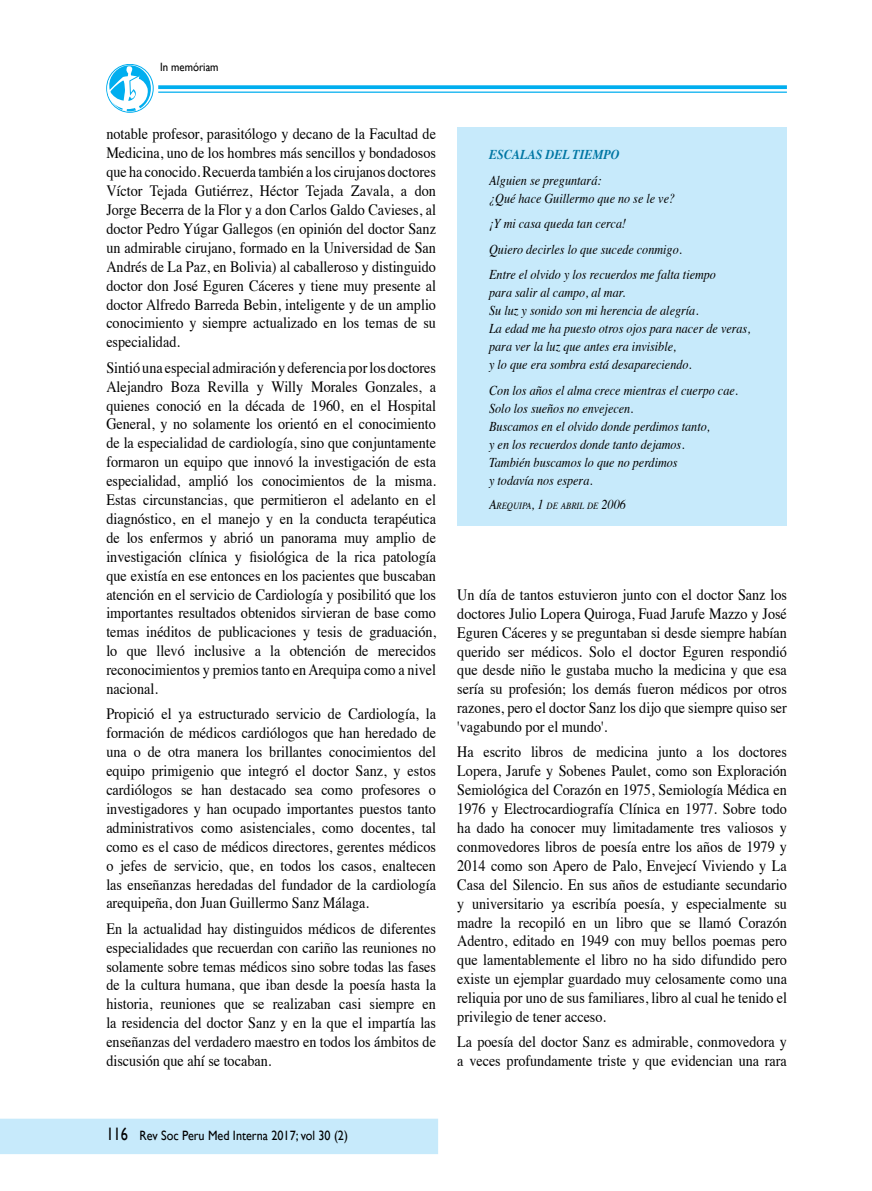
<style>
.page{position:relative;width:872px;height:1191px;background:#fff}
.page>*{position:absolute;margin:0;border:0;box-sizing:border-box;transform-origin:0 0}
.t1{font:15.75px/18.9px "Times";color:#000;text-align:justify;scale:.9 1}
.t2{font:italic 13.5px/18px "Times";color:#000;scale:.9 1}
.t3{font:13.5px "Gill Sans";color:#000;scale:.9 1}
.t4{font:italic 700 13.5px "Times";color:#0076a3;scale:.9 1}
.t5{font:12px "Gill Sans";color:#000;scale:.9 1}
.t6{font:italic 9.45px "Times";color:#000;scale:.9 1}
.s1{font-size:13.5px}
.s2{font-size:18px}
</style>
<div class="page">
<div style="left:0;top:1118px;width:438px;height:36px;background:#c7eafb"></div>
<svg style="left:108px;top:65px;width:43px;height:46px"></svg>
<div style="left:106px;top:64px;width:47px;height:49px;border:1px solid #00aeef;border-radius:50%"></div>
<svg style="left:107px;top:66px;width:41px;height:45px"></svg>
<svg style="left:158px;top:85px;width:629px;height:4px;background:#13b4f0"></svg>
<hr style="left:158px;top:92px;width:629px;height:1px;background:#00aeef">
<div style="left:457px;top:128px;width:330px;height:398px;background:#c7eafb"></div>
<p class="t5" style="left:160px;top:60px;width:66px">In memóriam</p>
<p class="t1" style="left:106px;top:123px;width:368px">notable profesor, parasitólogo y decano de la Facultad de Medicina, uno de los hombres más sencillos y bondadosos que ha conocido. Recuerda también a los cirujanos doctores Víctor Tejada Gutiérrez, Héctor Tejada Zavala, a don Jorge Becerra de la Flor y a don Carlos Galdo Cavieses, al doctor Pedro Yúgar Gallegos (en opinión del doctor Sanz un admirable cirujano, formado en la Universidad de San Andrés de La Paz, en Bolivia) al caballeroso y distinguido doctor don José Eguren Cáceres y tiene muy presente al doctor Alfredo Barreda Bebin, inteligente y de un amplio conocimiento y siempre actualizado en los temas de su especialidad.</p>
<p class="t1" style="left:106px;top:356px;width:368px">Sintió una especial admiración y deferencia por los doctores Alejandro Boza Revilla y Willy Morales Gonzales, a quienes conoció en la década de 1960, en el Hospital General, y no solamente los orientó en el conocimiento de la especialidad de cardiología, sino que conjuntamente formaron un equipo que innovó la investigación de esta especialidad, amplió los conocimientos de la misma.<br>Estas circunstancias, que permitieron el adelanto en el diagnóstico, en el manejo y en la conducta terapéutica de los enfermos y abrió un panorama muy amplio de investigación clínica y fisiológica de la rica patología que existía en ese entonces en los pacientes que buscaban atención en el servicio de Cardiología y posibilitó que los importantes resultados obtenidos sirvieran de base como temas inéditos de publicaciones y tesis de graduación, lo que llevó inclusive a la obtención de merecidos reconocimientos y premios tanto en Arequipa como a nivel nacional.</p>
<p class="t1" style="left:106px;top:703px;width:368px">Propició el ya estructurado servicio de Cardiología, la formación de médicos cardiólogos que han heredado de una o de otra manera los brillantes conocimientos del equipo primigenio que integró el doctor Sanz, y estos cardiólogos se han destacado sea como profesores o investigadores y han ocupado importantes puestos tanto administrativos como asistenciales, como docentes, tal como es el caso de médicos directores, gerentes médicos o jefes de servicio, que, en todos los casos, enaltecen las enseñanzas heredadas del fundador de la cardiología arequipeña, don Juan Guillermo Sanz Málaga.</p>
<p class="t1" style="left:106px;top:917px;width:368px">En la actualidad hay distinguidos médicos de diferentes especialidades que recuerdan con cariño las reuniones no solamente sobre temas médicos sino sobre todas las fases de la cultura humana, que iban desde la poesía hasta la historia, reuniones que se realizaban casi siempre en la residencia del doctor Sanz y en la que el impartía las enseñanzas del verdadero maestro en todos los ámbitos de discusión que ahí se tocaban.</p>
<p class="t4" style="left:489px;top:142px;width:147px">ESCALAS DEL TIEMPO</p>
<p class="t2" style="left:489px;top:170px;width:208px">Alguien se preguntará:<br>¿Qué hace Guillermo que no se le ve?</p>
<p class="t2" style="left:489px;top:210px;width:253px;line-height:25.5px">¡Y mi casa queda tan cerca!<br>Quiero decirles lo que sucede conmigo.<br>Entre el olvido y los recuerdos me falta tiempo</p>
<p class="t2" style="left:489px;top:283px;width:292px">para salir al campo, al mar.<br>Su luz y sonido son mi herencia de alegría.<br>La edad me ha puesto otros ojos para nacer de veras, para ver la luz que antes era invisible,<br>y lo que era sombra está desapareciendo.</p>
<p class="t2" style="left:489px;top:380px;width:278px">Con los años el alma crece mientras el cuerpo cae.<br>Solo los sueños no envejecen.<br>Buscamos en el olvido donde perdimos tanto,<br>y en los recuerdos donde tanto dejamos.<br>También buscamos lo que no perdimos<br>y todavía nos espera.</p>
<p class="t6" style="left:489px;top:497px;width:153px"><span class="s1">A</span>REQUIPA<span class="s1">, 1</span> DE ABRIL DE <span class="s1">2006</span></p>
<p class="t1" style="left:457px;top:583px;width:368px">Un día de tantos estuvieron junto con el doctor Sanz los doctores Julio Lopera Quiroga, Fuad Jarufe Mazzo y José Eguren Cáceres y se preguntaban si desde siempre habían querido ser médicos. Solo el doctor Eguren respondió que desde niño le gustaba mucho la medicina y que esa sería su profesión; los demás fueron médicos por otros razones, pero el doctor Sanz los dijo que siempre quiso ser 'vagabundo por el mundo'.</p>
<p class="t1" style="left:457px;top:741px;width:368px">Ha escrito libros de medicina junto a los doctores Lopera, Jarufe y Sobenes Paulet, como son Exploración Semiológica del Corazón en 1975, Semiología Médica en 1976 y Electrocardiografía Clínica en 1977. Sobre todo ha dado ha conocer muy limitadamente tres valiosos y conmovedores libros de poesía entre los años de 1979 y 2014 como son Apero de Palo, Envejecí Viviendo y La Casa del Silencio. En sus años de estudiante secundario y universitario ya escribía poesía, y especialmente su madre la recopiló en un libro que se llamó Corazón Adentro, editado en 1949 con muy bellos poemas pero que lamentablemente el libro no ha sido difundido pero existe un ejemplar guardado muy celosamente como una reliquia por uno de sus familiares, libro al cual he tenido el privilegio de tener acceso.</p>
<p class="t1" style="left:457px;top:1031px;width:368px">La poesía del doctor Sanz es admirable, conmovedora y a veces profundamente triste y que evidencian una rara</p>
<p class="t3" style="left:106px;top:1127px;width:270px"><span class="s2">116</span> Rev Soc Peru Med Interna 2017; vol 30 (2)</p>
</div>
